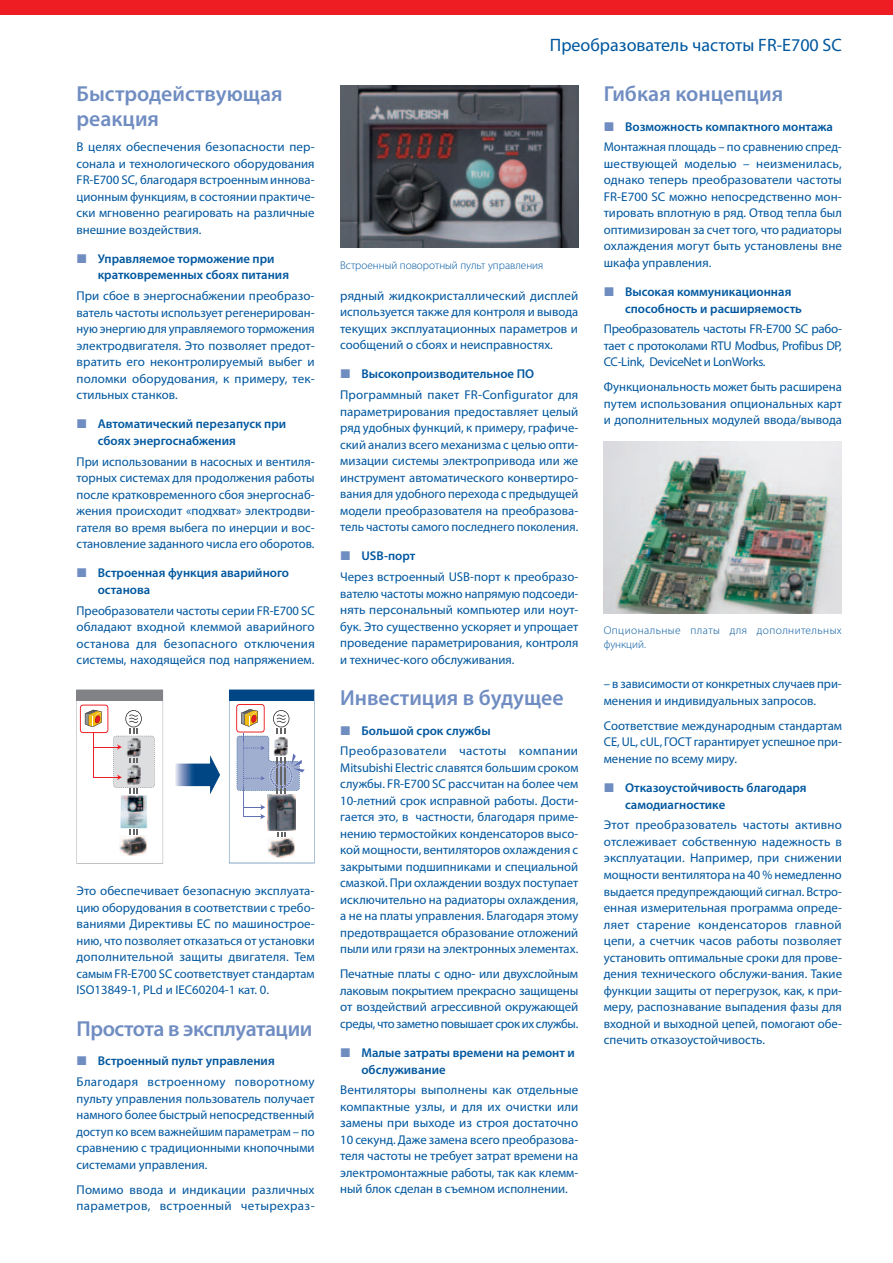
<style>
.page{position:relative;width:893px;height:1263px;background:#fff}
.page>*{position:absolute;margin:0;border:0;box-sizing:border-box;transform-origin:0 0}
.t1{font:600 21.75px/24.8px "Myriad Pro";color:#708dc2}
.t2{font:600 21.75px "Myriad Pro";letter-spacing:-.02em;color:#708dc2}
.t3{font:18px "Myriad Pro";color:#01579f}
.t4{font:12.75px/16.5px "Myriad Pro";color:#01579f;text-align:justify}
.t5{font:600 12.75px/16.5px "Myriad Pro";color:#01579f}
.t6{font:12.75px/16.5px "Myriad Pro";letter-spacing:.02em;color:#01579f}
.t7{font:300 11.25px/13.5px "Myriad Pro";letter-spacing:.035em;color:#01579f}
.t8{font:300 11.25px "Myriad Pro";color:#01579f}
</style>
<div class="page">
<div style="left:0;top:0;width:893px;height:15px;background:#ee1d23"></div>
<svg style="left:229px;top:689px;width:86px;height:174px"></svg>
<img style="left:267px;top:837px;width:28px;height:21px">
<img style="left:268px;top:794px;width:28px;height:36px">
<svg style="left:76px;top:689px;width:144px;height:174px"></svg>
<img style="left:125px;top:764px;width:17px;height:21px">
<img style="left:272px;top:735px;width:17px;height:21px">
<img style="left:340px;top:85px;width:238px;height:162px">
<img style="left:604px;top:441px;width:238px;height:172px">
<h1 class="t1" style="left:77px;top:81px;width:208px">Быстродействующая реакция</h1>
<p class="t4" style="left:77px;top:138px;width:240px">В целях обеспечения безопасности пер&shy;сонала и технологического оборудования FR-E700 SC, благодаря встроенным иннова&shy;ционным функциям, в состоянии практиче&shy;ски мгновенно реагировать на различные внешние воздействия.</p>
<p class="t5" style="left:98px;top:250px;width:193px">Управляемое торможение при кратковременных сбоях питания</p>
<p class="t4" style="left:77px;top:287px;width:240px">При сбое в энергоснабжении преобразо&shy;ватель частоты использует регенерирован&shy;ную энергию для управляемого торможения электродвигателя. Это позволяет предот&shy;вратить его неконтролируемый выбег и поломки оборудования, к примеру, тек&shy;стильных станков.</p>
<p class="t5" style="left:98px;top:416px;width:190px">Автоматический перезапуск при сбоях энергоснабжения</p>
<p class="t4" style="left:77px;top:453px;width:240px">При использовании в насосных и вентиля&shy;торных системах для продолжения работы после кратковременного сбоя энергоснаб&shy;жения происходит «подхват» электродви&shy;гателя во время выбега по инерции и вос&shy;становление заданного числа его оборотов.</p>
<p class="t5" style="left:98px;top:565px;width:193px">Встроенная функция аварийного останова</p>
<p class="t4" style="left:77px;top:602px;width:240px">Преобразователи частоты серии FR-E700 SC обладают входной клеммой аварийного останова для безопасного отключения системы, находящейся под напряжением.</p>
<p class="t4" style="left:77px;top:882px;width:240px">Это обеспечивает безопасную эксплуата&shy;цию оборудования в соответствии с требо&shy;ваниями Директивы ЕС по машинострое&shy;нию, что позволяет отказаться от установки дополнительной защиты двигателя. Тем самым FR-E700 SC соответствует стандартам ISO13849-1, PLd и IEC60204-1 кат. 0.</p>
<h1 class="t2" style="left:77px;top:1015px;width:237px">Простота в эксплуатации</h1>
<p class="t5" style="left:98px;top:1052px;width:178px">Встроенный пульт управления</p>
<p class="t4" style="left:77px;top:1073px;width:240px">Благодаря встроенному поворотному пульту управления пользователь получает намного более быстрый непосредственный доступ ко всем важнейшим параметрам – по сравнению с традиционными кнопочными системами управления.</p>
<p class="t6" style="left:77px;top:1181px;width:240px">Помимо ввода и индикации различных параметров, встроенный четырехраз-</p>
<h2 class="t3" style="left:550px;top:34px;width:294px">Преобразователь частоты FR-E700 SC</h2>
<p class="t8" style="left:340px;top:259px;width:205px">Встроенный поворотный пульт управления</p>
<p class="t4" style="left:340px;top:287px;width:240px">рядный жидкокристаллический дисплей используется также для контроля и вывода текущих эксплуатационных параметров и сообщений о сбоях и неисправностях.</p>
<p class="t5" style="left:361px;top:365px;width:174px">Высокопроизводительное ПО</p>
<p class="t4" style="left:340px;top:386px;width:240px">Программный пакет FR-Configurator для параметрирования предоставляет целый ряд удобных функций, к примеру, графиче&shy;ский анализ всего механизма с целью опти&shy;мизации системы электропривода или же инструмент автоматического конвертиро&shy;вания для удобного перехода с предыдущей модели преобразователя на преобразова&shy;тель частоты самого последнего поколения.</p>
<p class="t5" style="left:361px;top:547px;width:55px">USB-порт</p>
<p class="t4" style="left:340px;top:568px;width:240px">Через встроенный USB-порт к преобразо&shy;вателю частоты можно напрямую подсоеди&shy;нять персональный компьютер или ноут&shy;бук. Это существенно ускоряет и упрощает проведение параметрирования, контроля и техничес-кого обслуживания.</p>
<h1 class="t1" style="left:340px;top:685px;width:225px">Инвестиция в будущее</h1>
<p class="t5" style="left:361px;top:722px;width:131px">Большой срок службы</p>
<p class="t4" style="left:340px;top:743px;width:240px">Преобразователи частоты компании Mitsubishi Electric славятся большим сроком службы. FR-E700 SC рассчитан на более чем 10-летний срок исправной работы. Дости&shy;гается это, в частности, благодаря приме&shy;нению термостойких конденсаторов высо&shy;кой мощности, вентиляторов охлаждения с закрытыми подшипниками и специальной смазкой. При охлаждении воздух поступает исключительно на радиаторы охлаждения, а не на платы управления. Благодаря этому предотвращается образование отложений пыли или грязи на электронных элементах.</p>
<p class="t4" style="left:340px;top:966px;width:240px">Печатные платы с одно- или двухслойным лаковым покрытием прекрасно защищены от воздействий агрессивной окружающей среды, что заметно повышает срок их службы.</p>
<p class="t5" style="left:361px;top:1044px;width:215px">Малые затраты времени на ремонт и обслуживание</p>
<p class="t4" style="left:340px;top:1082px;width:240px">Вентиляторы выполнены как отдельные компактные узлы, и для их очистки или замены при выходе из строя достаточно 10 секунд. Даже замена всего преобразова&shy;теля частоты не требует затрат времени на электромонтажные работы, так как клемм&shy;ный блок сделан в съемном исполнении.</p>
<h1 class="t1" style="left:604px;top:81px;width:181px">Гибкая концепция</h1>
<p class="t5" style="left:625px;top:118px;width:210px">Возможность компактного монтажа</p>
<p class="t4" style="left:604px;top:139px;width:240px">Монтажная площадь – по сравнению спред&shy;шествующей моделью – неизменилась, однако теперь преобразователи частоты FR-E700 SC можно непосредственно мон&shy;тировать вплотную в ряд. Отвод тепла был оптимизирован за счет того, что радиаторы охлаждения могут быть установлены вне шкафа управления.</p>
<p class="t5" style="left:625px;top:283px;width:178px">Высокая коммуникационная способность и расширяемость</p>
<p class="t4" style="left:604px;top:321px;width:240px">Преобразователь частоты FR-E700 SC рабо&shy;тает с протоколами RTU Modbus, Profibus DP, CC-Link, DeviceNet и LonWorks.</p>
<p class="t4" style="left:604px;top:379px;width:240px">Функциональность может быть расширена путем использования опциональных карт и дополнительных модулей ввода/вывода</p>
<p class="t7" style="left:604px;top:624px;width:239px">Опциональные платы для дополнительных функций.</p>
<p class="t4" style="left:604px;top:676px;width:239px">– в зависимости от конкретных случаев при&shy;менения и индивидуальных запросов.</p>
<p class="t4" style="left:604px;top:717px;width:240px">Соответствие международным стандартам CE, UL, cUL, ГОСТ гарантирует успешное при&shy;менение по всему миру.</p>
<p class="t5" style="left:625px;top:779px;width:183px">Отказоустойчивость благодаря самодиагностике</p>
<p class="t4" style="left:604px;top:817px;width:240px">Этот преобразователь частоты активно отслеживает собственную надежность в эксплуатации. Например, при снижении мощности вентилятора на 40 % немедленно выдается предупреждающий сигнал. Встро&shy;енная измерительная программа опреде&shy;ляет старение конденсаторов главной цепи, а счетчик часов работы позволяет установить оптимальные сроки для прове&shy;дения технического обслужи-вания. Такие функции защиты от перегрузок, как, к при&shy;меру, распознавание выпадения фазы для входной и выходной цепей, помогают обе&shy;спечить отказоустойчивость.</p>
</div>
